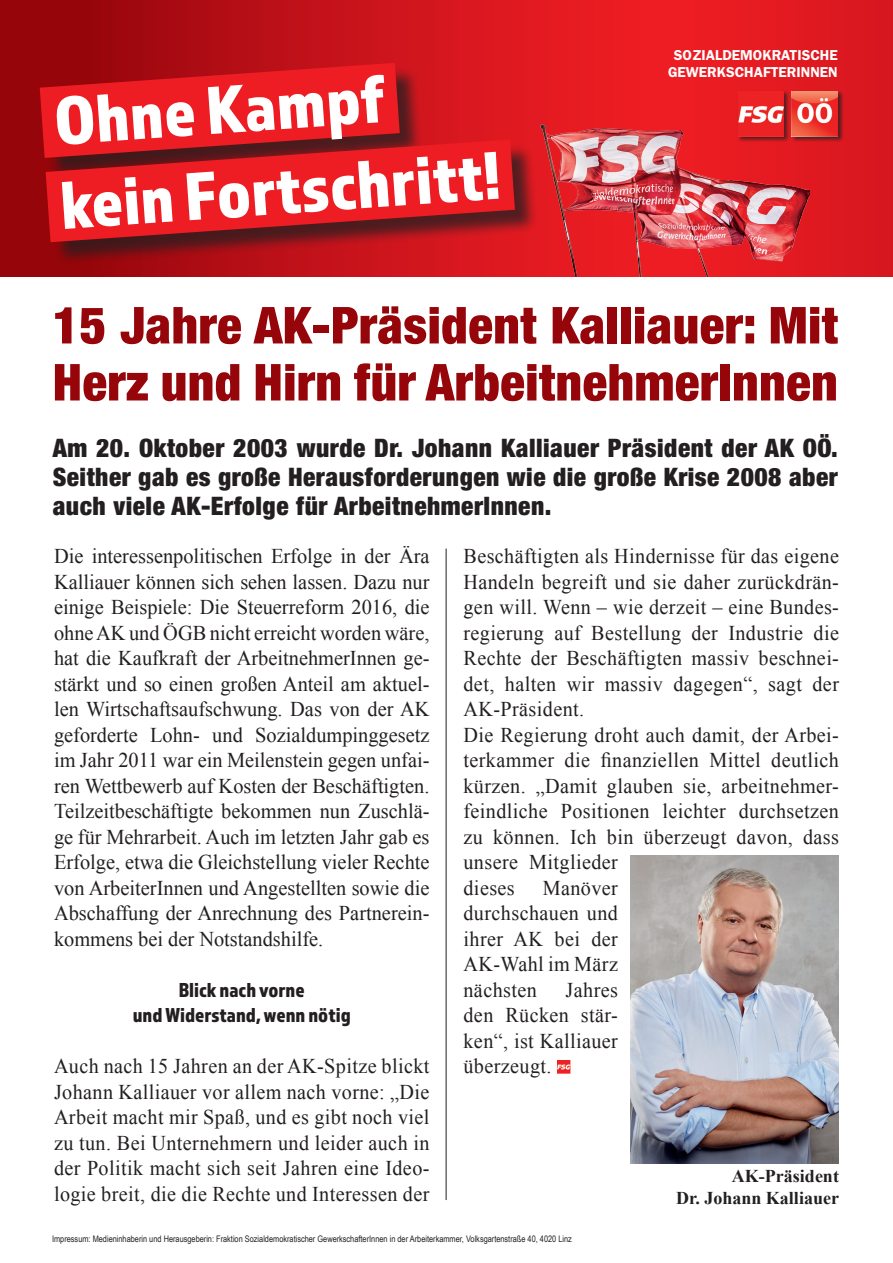
<style>
.page{position:relative;width:893px;height:1263px;background:#fff}
.page>*{position:absolute;margin:0;border:0;box-sizing:border-box;transform-origin:0 0}
.t1{font:70.35px/84.4px "Almaq Refined";color:#fff}
.t2{font:900 condensed 51px/57px "Helvetica Neue LT Std";letter-spacing:.01em;color:#960509}
.t3{font:900 condensed 25.5px/28.5px "Helvetica Neue LT Std";letter-spacing:.02em;color:#231f20;text-align:justify}
.t4{font:21px/25.5px "Times New Roman";letter-spacing:.02em;color:#231f20;text-align:justify;scale:.96 1}
.t5{font:21px/25.5px "Times New Roman";letter-spacing:.02em;color:#231f20;text-align:justify}
.t6{font:21px/25.5px "Almaq Refined";color:#231f20;text-align:center}
.t7{font:700 18px/21.6px "Times New Roman";color:#231f20;text-align:right}
.t8{font:600 14.4px/17.2px "ITC Franklin Gothic Std";color:#fff;text-align:center}
.t9{font:9px "Arial Narrow";color:#231f20}
</style>
<div class="page">
<svg style="left:0;top:0;width:893px;height:276px;background:#d9171e"></svg>
<div style="left:43px;top:66px;width:496px;height:200px;background:#df1920"></div>
<svg style="left:0;top:23px;width:472px;height:76px"></svg>
<svg style="left:0;top:99px;width:588px;height:178px"></svg>
<img style="left:535px;top:100px;width:274px;height:176px">
<div style="left:738px;top:90px;width:52px;height:52px;background:#231f20;opacity:.75"></div>
<img style="left:738px;top:91px;width:46px;height:45px">
<div style="left:791px;top:90px;width:53px;height:52px;background:#231f20;opacity:.75"></div>
<img style="left:792px;top:91px;width:46px;height:45px">
<svg style="left:557px;top:1060px;width:13px;height:13px"></svg>
<hr style="left:446px;top:549px;width:1px;height:651px;background:#231f20">
<img style="left:631px;top:856px;width:208px;height:307px">
<h1 class="t1" style="left:51px;top:77px;width:443px;rotate:-4deg">Ohne Kampf kein Fortschritt!</h1>
<p class="t8" style="left:668px;top:46px;width:171px">SOZIALDEMOKRATISCHE<br>GEWERKSCHAFTERINNEN</p>
<h2 class="t2" style="left:53px;top:296px;width:787px">15 Jahre AK-Präsident Kalliauer: Mit<br>Herz und Hirn für ArbeitnehmerInnen</h2>
<p class="t3" style="left:53px;top:434px;width:787px">Am 20. Oktober 2003 wurde Dr. Johann Kalliauer Präsident der AK OÖ.<br>Seither gab es große Herausforderungen wie die große Krise 2008 aber auch viele AK-Erfolge für ArbeitnehmerInnen.</p>
<p class="t5" style="left:54px;top:543px;width:377px">Die interessenpolitischen Erfolge in der Ära Kalliauer können sich sehen lassen. Dazu nur einige Beispiele: Die Steuerreform 2016, die ohne AK und ÖGB nicht erreicht worden wäre, hat die Kaufkraft der ArbeitnehmerInnen ge&shy;stärkt und so einen großen Anteil am aktuel&shy;len Wirtschaftsaufschwung. Das von der AK geforderte Lohn- und Sozialdumpinggesetz im Jahr 2011 war ein Meilenstein gegen unfai&shy;ren Wettbewerb auf Kosten der Beschäftigten.<br>Teilzeitbeschäftigte bekommen nun Zuschlä&shy;ge für Mehrarbeit. Auch im letzten Jahr gab es Erfolge, etwa die Gleichstellung vieler Rechte von ArbeiterInnen und Angestellten sowie die Abschaffung der Anrechnung des Partnerein&shy;kommens bei der Notstandshilfe.</p>
<p class="t6" style="left:133px;top:976px;width:219px">Blick nach vorne<br>und Widerstand, wenn nötig</p>
<p class="t4" style="left:54px;top:1053px;width:393px">Auch nach 15 Jahren an der AK-Spitze blickt Johann Kalliauer vor allem nach vorne: „Die Arbeit macht mir Spaß, und es gibt noch viel zu tun. Bei Unternehmern und leider auch in der Politik macht sich seit Jahren eine Ideo&shy;logie breit, die die Rechte und Interessen der</p>
<p class="t4" style="left:463px;top:543px;width:393px;text-align:left">Beschäftigten als Hindernisse für das eigene Handeln begreift und sie daher zurückdrän&shy;gen will. Wenn – wie derzeit – eine Bundes&shy;regierung auf Bestellung der Industrie die Rechte der Beschäftigten massiv beschnei&shy;det, halten wir massiv dagegen“, sagt der AK-Präsident.<br>Die Regierung droht auch damit, der Arbei&shy;terkammer die finanziellen Mittel deutlich kürzen. „Damit glauben sie, arbeitnehmer&shy;feindliche Positionen leichter durchsetzen zu können. Ich bin überzeugt davon, dass unsere Mitglieder<br>dieses</p>
<p class="t4" style="left:463px;top:874px;width:162px;text-indent:79px">Manöver durchschauen und ihrer AK bei der AK-Wahl im März nächsten</p>
<p class="t4" style="left:463px;top:976px;width:162px;text-indent:102px">Jahres den Rücken stär&shy;ken“, ist Kalliauer überzeugt.</p>
<p class="t7" style="left:676px;top:1165px;width:164px">AK-Präsident<br>Dr. Johann Kalliauer</p>
<p class="t9" style="left:52px;top:1232px;width:521px">Impressum: Medieninhaberin und Herausgeberin: Fraktion Sozialdemokratischer GewerkschafterInnen in der Arbeiterkammer, Volksgartenstraße 40, 4020 Linz</p>
</div>
